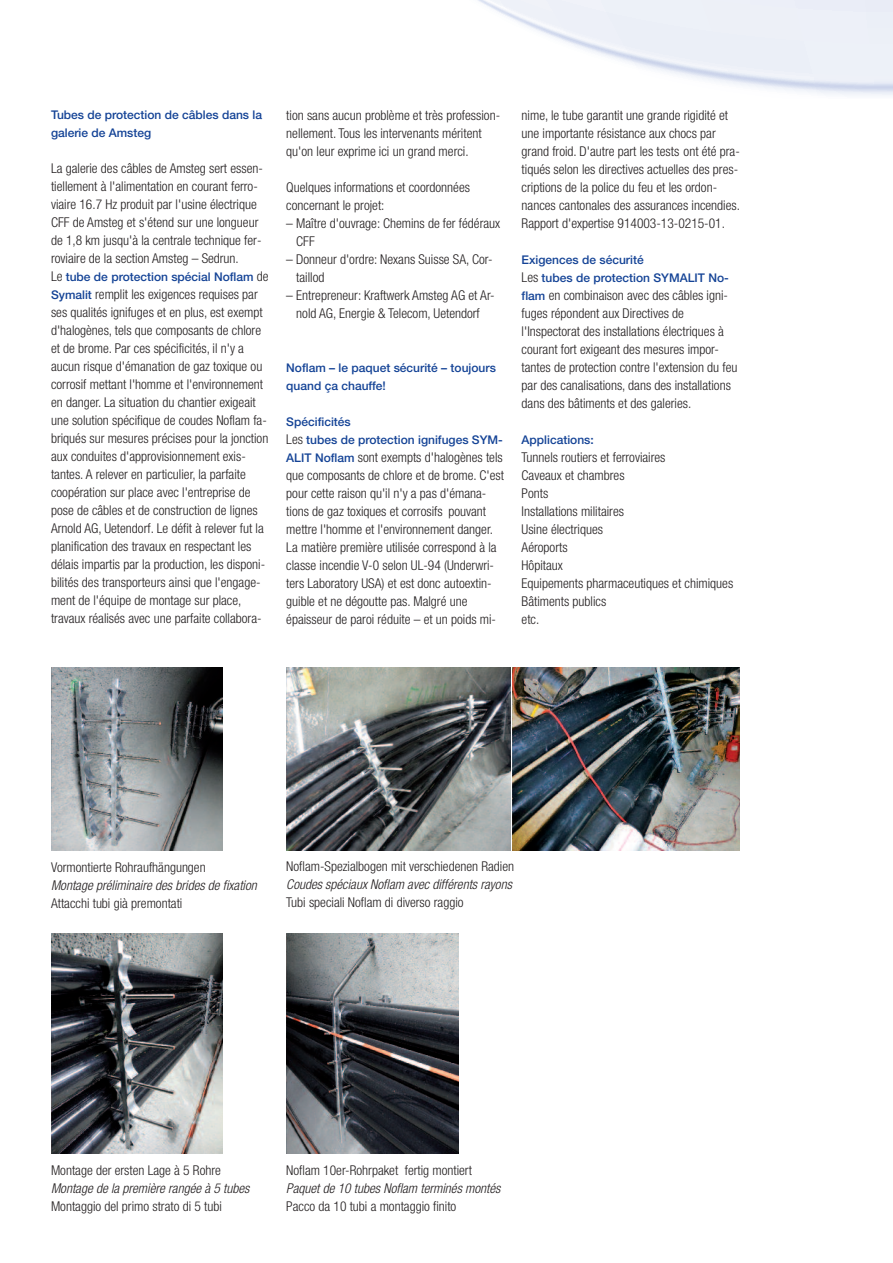
<style>
.page{position:relative;width:893px;height:1263px;background:#fff}
.page>*{position:absolute;margin:0;border:0;box-sizing:border-box;transform-origin:0 0}
.t1{font:300 condensed 13.5px/18px "Helvetica Neue LT Std";color:#231f20}
.t2{font:italic 300 condensed 13.5px "Helvetica Neue LT Std";color:#231f20}
.t3{font:500 12px/18px "Helvetica Neue LT Std";color:#144396}
.s1{font-weight:300;font-stretch:condensed;font-size:13.5px;color:#231f20}
.s2{font-weight:500;font-stretch:normal;font-size:12px;color:#144396}
</style>
<div class="page">
<svg style="left:478px;top:0;width:415px;height:95px"></svg>
<img style="left:51px;top:668px;width:172px;height:182px">
<img style="left:286px;top:668px;width:224px;height:183px">
<img style="left:512px;top:668px;width:228px;height:182px">
<img style="left:51px;top:933px;width:171px;height:220px">
<img style="left:286px;top:934px;width:172px;height:220px">
<p class="t3" style="left:51px;top:107px;width:212px">Tubes de protection de câbles dans la galerie de Amsteg</p>
<p class="t1" style="left:51px;top:160px;width:213px">La galerie des câbles de Amsteg sert essen&shy;tiellement à l'alimentation en courant ferro&shy;viaire 16.7 Hz produit par l'usine électrique CFF de Amsteg et s'étend sur une longueur de 1,8 km jusqu'à la centrale technique fer&shy;roviaire de la section Amsteg – Sedrun.</p>
<p class="t3" style="left:51px;top:269px;width:219px"><span class="s1">Le</span> tube de protection spécial Noflam <span class="s1">de</span></p>
<p class="t1" style="left:51px;top:286px;width:219px"><span class="s2">Symalit</span> remplit les exigences requises par ses qualités ignifuges et en plus, est exempt d'halogènes, tels que composants de chlore et de brome. Par ces spécificités, il n'y a aucun risque d'émanation de gaz toxique ou corrosif mettant l'homme et l'environnement en danger. La situation du chantier exigeait une solution spécifique de coudes Noflam fa&shy;briqués sur mesures précises pour la jonction aux conduites d'approvisionnement exis&shy;tantes. A relever en particulier, la parfaite coopération sur place avec l'entreprise de pose de câbles et de construction de lignes Arnold AG, Uetendorf. Le défit à relever fut la planification des travaux en respectant les délais impartis par la production, les disponi&shy;bilités des transporteurs ainsi que l'engage&shy;ment de l'équipe de montage sur place, travaux réalisés avec une parfaite collabora-</p>
<p class="t1" style="left:286px;top:108px;width:215px">tion sans aucun problème et très profession&shy;nellement. Tous les intervenants méritent qu'on leur exprime ici un grand merci.</p>
<p class="t1" style="left:286px;top:180px;width:185px">Quelques informations et coordonnées concernant le projet:</p>
<p class="t1" style="left:296px;top:216px;width:205px;text-indent:-10px">– Maître d'ouvrage: Chemins de fer fédéraux<br>CFF</p>
<p class="t1" style="left:296px;top:252px;width:198px;text-indent:-10px">– Donneur d'ordre: Nexans Suisse SA, Cor&shy;taillod</p>
<p class="t1" style="left:286px;top:288px;width:210px;text-align:center">– Entrepreneur: Kraftwerk Amsteg AG et Ar&shy;nold AG, Energie &amp; Telecom, Uetendorf</p>
<p class="t3" style="left:286px;top:360px;width:211px">Noflam – le paquet sécurité – toujours quand ça chauffe!</p>
<p class="t3" style="left:286px;top:414px;width:218px">Spécificités<br><span class="s1">Les</span> tubes de protection ignifuges SYM-</p>
<p class="t1" style="left:286px;top:450px;width:219px"><span class="s2">ALIT Noflam</span> sont exempts d'halogènes tels que composants de chlore et de brome. C'est pour cette raison qu'il n'y a pas d'émana&shy;tions de gaz toxiques et corrosifs pouvant mettre l'homme et l'environnement danger.<br>La matière première utilisée correspond à la classe incendie V-0 selon UL-94 (Underwri&shy;ters Laboratory USA) et est donc autoextin&shy;guible et ne dégoutte pas. Malgré une épaisseur de paroi réduite – et un poids mi-</p>
<p class="t1" style="left:522px;top:108px;width:220px">nime, le tube garantit une grande rigidité et une importante résistance aux chocs par grand froid. D'autre part les tests ont été pra&shy;tiqués selon les directives actuelles des pres&shy;criptions de la police du feu et les ordon&shy;nances cantonales des assurances incendies.<br>Rapport d'expertise 914003-13-0215-01.</p>
<p class="t3" style="left:522px;top:252px;width:209px">Exigences de sécurité<br><span class="s1">Les</span> tubes de protection SYMALIT No-</p>
<p class="t1" style="left:522px;top:288px;width:217px"><span class="s2">flam</span> en combinaison avec des câbles igni&shy;fuges répondent aux Directives de l'Inspectorat des installations électriques à courant fort exigeant des mesures impor&shy;tantes de protection contre l'extension du feu par des canalisations, dans des installations dans des bâtiments et des galeries.</p>
<p class="t3" style="left:522px;top:432px;width:74px">Applications:</p>
<p class="t1" style="left:522px;top:450px;width:213px">Tunnels routiers et ferroviaires<br>Caveaux et chambres<br>Ponts<br>Installations militaires<br>Usine électriques<br>Aéroports<br>Hôpitaux<br>Equipements pharmaceutiques et chimiques<br>Bâtiments publics<br>etc.</p>
<p class="t1" style="left:51px;top:859px;width:156px">Vormontierte Rohraufhängungen</p>
<p class="t2" style="left:51px;top:880px;width:207px">Montage préliminaire des brides de fixation</p>
<p class="t1" style="left:51px;top:895px;width:133px">Attacchi tubi già premontati</p>
<p class="t1" style="left:286px;top:859px;width:229px">Noflam-Spezialbogen mit verschiedenen Radien</p>
<p class="t2" style="left:286px;top:880px;width:227px">Coudes spéciaux Noflam avec différents rayons</p>
<p class="t1" style="left:286px;top:895px;width:179px">Tubi speciali Noflam di diverso raggio</p>
<p class="t1" style="left:51px;top:1162px;width:171px">Montage der ersten Lage à 5 Rohre</p>
<p class="t2" style="left:51px;top:1183px;width:200px">Montage de la première rangée à 5 tubes</p>
<p class="t1" style="left:51px;top:1198px;width:172px">Montaggio del primo strato di 5 tubi</p>
<p class="t1" style="left:286px;top:1162px;width:187px">Noflam 10er-Rohrpaket fertig montiert</p>
<p class="t2" style="left:286px;top:1183px;width:216px">Paquet de 10 tubes Noflam terminés montés</p>
<p class="t1" style="left:286px;top:1198px;width:172px">Pacco da 10 tubi a montaggio finito</p>
</div>
